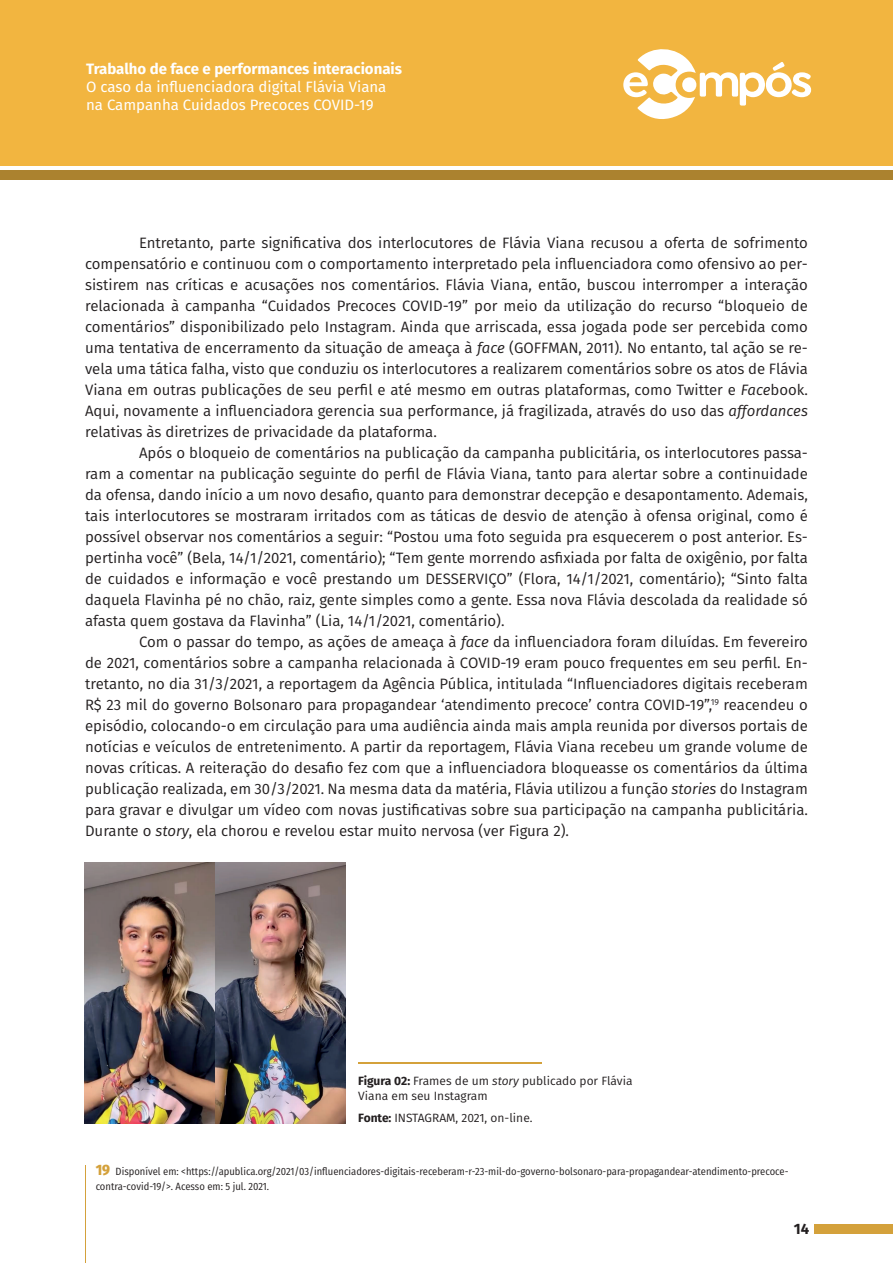
<style>
.page{position:relative;width:893px;height:1263px;background:#fff}
.page>*{position:absolute;margin:0;border:0;box-sizing:border-box;transform-origin:0 0}
.t1{font:15px/21px "Fira Sans";color:#231f20;text-align:justify}
.t2{font:15px/18px "Fira Sans";color:#fff}
.t3{font:700 15px "Fira Sans";color:#fff}
.t4{font:700 15px "Fira Sans";color:#231f20}
.t5{font:12px/15px "Fira Sans";color:#231f20}
.t6{font:10.5px/15px "Fira Sans Condensed";color:#231f20}
.s1{font-style:italic}
.s2{font-weight:700}
.s3{font-weight:800;font-size:15px;color:#d4a13b}
</style>
<div class="page">
<div style="left:0;top:0;width:893px;height:166px;background:#f2b540"></div>
<div style="left:0;top:170px;width:893px;height:10px;background:#ab822f"></div>
<div style="left:814px;top:1224px;width:79px;height:9px;background:#d4a13b"></div>
<svg style="left:623px;top:49px;width:188px;height:70px"></svg>
<hr style="left:358px;top:1062px;width:184px;height:2px;background:#d4a13b">
<img style="left:84px;top:862px;width:261px;height:261px">
<hr style="left:85px;top:1165px;width:1px;height:98px;background:#d4a13b">
<p class="t3" style="left:86px;top:56px;width:317px">Trabalho de face e performances interacionais</p>
<p class="t2" style="left:86px;top:77px;width:302px">O caso da influenciadora digital Flávia Viana na Campanha Cuidados Precoces COVID-19</p>
<p class="t1" style="left:85px;top:232px;width:724px;text-indent:54px">Entretanto, parte significativa dos interlocutores de Flávia Viana recusou a oferta de sofrimento compensatório e continuou com o comportamento interpretado pela influenciadora como ofensivo ao per&shy;sistirem nas críticas e acusações nos comentários. Flávia Viana, então, buscou interromper a interação relacionada à campanha “Cuidados Precoces COVID-19” por meio da utilização do recurso “bloqueio de comentários” disponibilizado pelo Instagram. Ainda que arriscada, essa jogada pode ser percebida como uma tentativa de encerramento da situação de ameaça à <span class="s1">face</span> (GOFFMAN, 2011). No entanto, tal ação se re&shy;vela uma tática falha, visto que conduziu os interlocutores a realizarem comentários sobre os atos de Flávia Viana em outras publicações de seu perfil e até mesmo em outras plataformas, como Twitter e <span class="s1">Face</span>book.<br>Aqui, novamente a influenciadora gerencia sua performance, já fragilizada, através do uso das <span class="s1">affordances </span>relativas às diretrizes de privacidade da plataforma.</p>
<p class="t1" style="left:85px;top:442px;width:724px;text-indent:54px">Após o bloqueio de comentários na publicação da campanha publicitária, os interlocutores passa&shy;ram a comentar na publicação seguinte do perfil de Flávia Viana, tanto para alertar sobre a continuidade da ofensa, dando início a um novo desafio, quanto para demonstrar decepção e desapontamento. Ademais, tais interlocutores se mostraram irritados com as táticas de desvio de atenção à ofensa original, como é possível observar nos comentários a seguir: “Postou uma foto seguida pra esquecerem o post anterior. Es&shy;pertinha você” (Bela, 14/1/2021, comentário); “Tem gente morrendo asfixiada por falta de oxigênio, por falta de cuidados e informação e você prestando um DESSERVIÇO” (Flora, 14/1/2021, comentário); “Sinto falta daquela Flavinha pé no chão, raiz, gente simples como a gente. Essa nova Flávia descolada da realidade só afasta quem gostava da Flavinha” (Lia, 14/1/2021, comentário).</p>
<p class="t1" style="left:85px;top:631px;width:724px;text-indent:54px">Com o passar do tempo, as ações de ameaça à <span class="s1">face</span> da influenciadora foram diluídas. Em fevereiro de 2021, comentários sobre a campanha relacionada à COVID-19 eram pouco frequentes em seu perfil. En&shy;tretanto, no dia 31/3/2021, a reportagem da Agência Pública, intitulada “Influenciadores digitais receberam R$ 23 mil do governo Bolsonaro para propagandear ‘atendimento precoce’ contra COVID-19”,<sup>19</sup> reacendeu o episódio, colocando-o em circulação para uma audiência ainda mais ampla reunida por diversos portais de notícias e veículos de entretenimento. A partir da reportagem, Flávia Viana recebeu um grande volume de novas críticas. A reiteração do desafio fez com que a influenciadora bloqueasse os comentários da última publicação realizada, em 30/3/2021. Na mesma data da matéria, Flávia utilizou a função <span class="s1">stories</span> do Instagram para gravar e divulgar um vídeo com novas justificativas sobre sua participação na campanha publicitária.<br>Durante o <span class="s1">story</span>, ela chorou e revelou estar muito nervosa (ver Figura 2).</p>
<p class="t5" style="left:358px;top:1073px;width:276px"><span class="s2">Figura 02:</span> Frames de um <span class="s1">story</span> publicado por Flávia<br>Viana em seu Instagram</p>
<p class="t5" style="left:358px;top:1110px;width:176px"><span class="s2">Fonte:</span> INSTAGRAM, 2021, on-line.</p>
<p class="t6" style="left:96px;top:1163px;width:694px"><span class="s3">19</span> Disponível em: &lt;https://apublica.org/2021/03/influenciadores-digitais-receberam-r-23-mil-do-governo-bolsonaro-para-propagandear-atendimento-precoce&shy;contra-covid-19/&gt;. Acesso em: 5 jul. 2021.</p>
<p class="t4" style="left:794px;top:1216px;width:17px">14</p>
</div>
